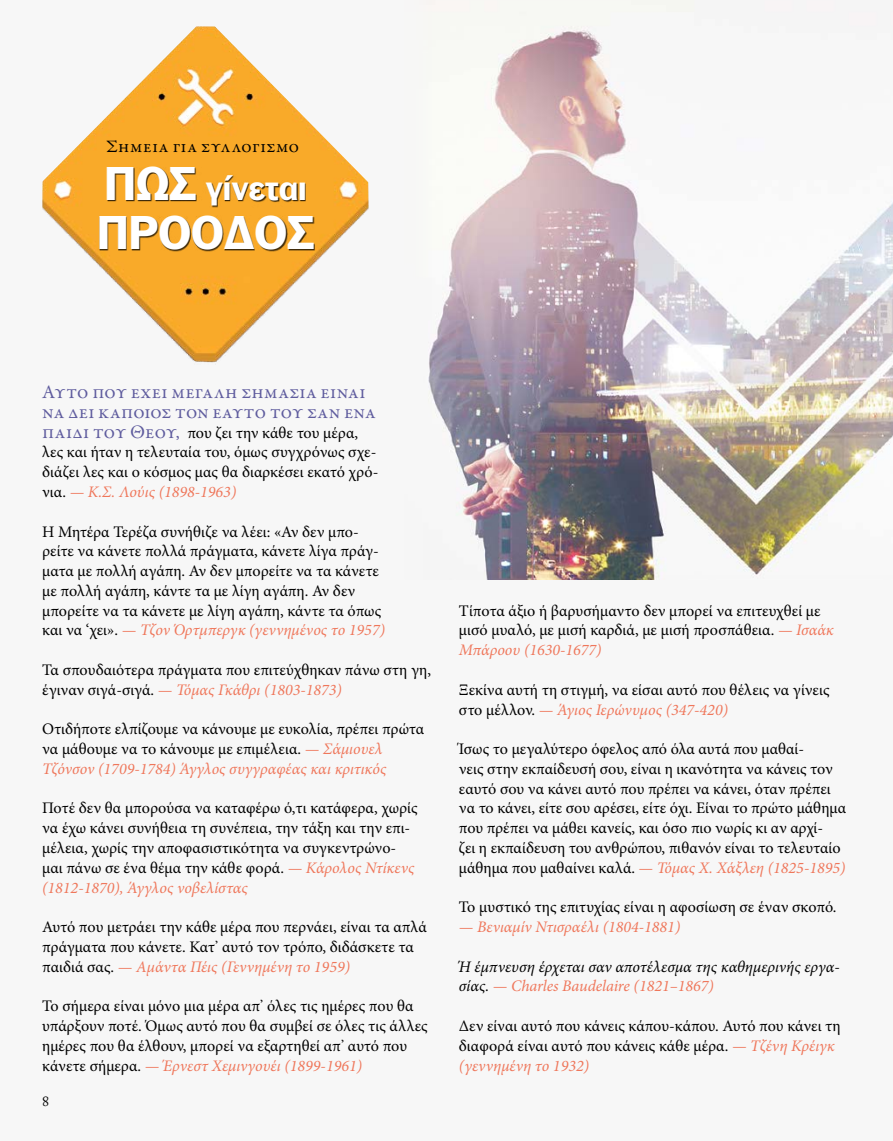
<style>
.page{position:relative;width:893px;height:1141px;background:#f7f7f7}
.page>*{position:absolute;margin:0;border:0;box-sizing:border-box;transform-origin:0 0}
.t1{font:700 45.5px "PF Franklin Gothic";color:#fff}
.t2{font:700 33.25px "PF Franklin Gothic";color:#fff}
.t3{font:19.25px/19.8px "Garamond Premr Pro";letter-spacing:.005em;color:#5f5c9e}
.t4{font:17.5px "Garamond Premr Pro";letter-spacing:.03em;color:#000}
.t5{font:16.1px/19.8px "Minion Pro";color:#000}
.t6{font:italic 16.1px/19.8px "Minion Pro";color:#000}
.t7{font:italic 16.1px "Minion Pro";color:#ef775b}
.t8{font:14px "Adobe Caslon Pro";color:#000}
.s1{font-size:45.5px}
.s2{font-family:"Garamond Premr Pro";font-size:19.25px;color:#5f5c9e}
.s3{font-style:italic;color:#ef775b}
.s4{color:#ef775b}
</style>
<div class="page">
<img style="left:428px;top:30px;width:465px;height:550px">
<img style="left:42px;top:26px;width:327px;height:337px">
<div style="left:100px;top:167px;width:215px;height:84px;background:#000;opacity:.75"></div>
<p class="t4" style="left:106px;top:136px;width:194px">Σημεία για συλλογισμό</p>
<h2 class="t2" style="left:104px;top:169px;width:204px"><span class="s1">ΠΏΣ</span> γίνεται</h2>
<h1 class="t1" style="left:97px;top:206px;width:219px">ΠΡΌΟΔΟΣ</h1>
<p class="t3" style="left:42px;top:383px;width:335px">Αυτό που έχει μεγάλη σημασία είναι να δει κάποιος τον εαυτό του σαν ένα</p>
<p class="t5" style="left:42px;top:423px;width:338px"><span class="s2">παιδί του Θεού,</span> που ζει την κάθε του μέρα, λες και ήταν η τελευταία του, όμως συγχρόνως σχε&shy;διάζει λες και ο κόσμος μας θα διαρκέσει εκατό χρό&shy;νια. <span class="s3">— Κ.Σ. Λούις (1898-1963)</span></p>
<p class="t5" style="left:42px;top:522px;width:344px">Η Μητέρα Τερέζα συνήθιζε να λέει: «Αν δεν μπο&shy;ρείτε να κάνετε πολλά πράγματα, κάνετε λίγα πράγ&shy;ματα με πολλή αγάπη. Αν δεν μπορείτε να τα κάνετε με πολλή αγάπη, κάντε τα με λίγη αγάπη. Αν δεν μπορείτε να τα κάνετε με λίγη αγάπη, κάντε τα όπως και να ‘χει». <span class="s3">— Τζον Όρτμπεργκ (γεννημένος το 1957)</span></p>
<p class="t5" style="left:42px;top:660px;width:390px">Τα σπουδαιότερα πράγματα που επιτεύχθηκαν πάνω στη γη, έγιναν σιγά-σιγά. <span class="s3">— Τόμας Γκάθρι (1803-1873)</span></p>
<p class="t5" style="left:42px;top:719px;width:384px">Οτιδήποτε ελπίζουμε να κάνουμε με ευκολία, πρέπει πρώτα να μάθουμε να το κάνουμε με επιμέλεια. <span class="s3">— Σάμιουελ<br>Τζόνσον (1709-1784) Άγγλος συγγραφέας και κριτικός</span></p>
<p class="t5" style="left:42px;top:798px;width:377px">Ποτέ δεν θα μπορούσα να καταφέρω ό,τι κατάφερα, χωρίς να έχω κάνει συνήθεια τη συνέπεια, την τάξη και την επι&shy;μέλεια, χωρίς την αποφασιστικότητα να συγκεντρώνο&shy;μαι πάνω σε ένα θέμα την κάθε φορά. <span class="s3">— Κάρολος Ντίκενς (1812-1870), Άγγλος νοβελίστας</span></p>
<p class="t5" style="left:42px;top:917px;width:386px">Αυτό που μετράει την κάθε μέρα που περνάει, είναι τα απλά πράγματα που κάνετε. Κατ’ αυτό τον τρόπο, διδάσκετε τα παιδιά σας. <span class="s3">— Αμάντα Πέις (Γεννημένη το 1959)</span></p>
<p class="t5" style="left:42px;top:996px;width:387px">Το σήμερα είναι μόνο μια μέρα απ’ όλες τις ημέρες που θα υπάρξουν ποτέ. Όμως αυτό που θα συμβεί σε όλες τις άλλες ημέρες που θα έλθουν, μπορεί να εξαρτηθεί απ’ αυτό που κάνετε σήμερα. <span class="s3">— Έρνεστ Χεμινγουέι (1899-1961)</span></p>
<p class="t8" style="left:42px;top:1093px;width:8px">8</p>
<p class="t5" style="left:459px;top:601px;width:376px">Τίποτα άξιο ή βαρυσήμαντο δεν μπορεί να επιτευχθεί με μισό μυαλό, με μισή καρδιά, με μισή προσπάθεια. <span class="s3">— Ισαάκ<br>Μπάροου (1630-1677)</span></p>
<p class="t5" style="left:459px;top:680px;width:372px">Ξεκίνα αυτή τη στιγμή, να είσαι αυτό που θέλεις να γίνεις στο μέλλον. <span class="s3">— Άγιος Ιερώνυμος (347-420)</span></p>
<p class="t5" style="left:459px;top:739px;width:389px">Ίσως το μεγαλύτερο όφελος από όλα αυτά που μαθαί-<br>νεις στην εκπαίδευσή σου, είναι η ικανότητα να κάνεις τον εαυτό σου να κάνει αυτό που πρέπει να κάνει, όταν πρέπει να το κάνει, είτε σου αρέσει, είτε όχι. Είναι το πρώτο μάθημα που πρέπει να μάθει κανείς, και όσο πιο νωρίς κι αν αρχί-<br>ζει η εκπαίδευση του ανθρώπου, πιθανόν είναι το τελευταίο μάθημα που μαθαίνει καλά. <span class="s3">— Τόμας Χ. Χάξλεη (1825-1895)</span></p>
<p class="t5" style="left:459px;top:897px;width:379px">Το μυστικό της επιτυχίας είναι η αφοσίωση σε έναν σκοπό.</p>
<p class="t7" style="left:459px;top:916px;width:223px">— Βενιαμίν Ντισραέλι (1804-1881)</p>
<p class="t6" style="left:459px;top:957px;width:382px">Ή έμπνευση έρχεται σαν αποτέλεσμα της καθημερινής εργα&shy;σίας. <span class="s4">— Charles Baudelaire (1821–1867)</span></p>
<p class="t5" style="left:459px;top:1016px;width:383px">Δεν είναι αυτό που κάνεις κάπου-κάπου. Αυτό που κάνει τη διαφορά είναι αυτό που κάνεις κάθε μέρα. <span class="s3">— Τζένη Κρέιγκ (γεννημένη το 1932)</span></p>
</div>
